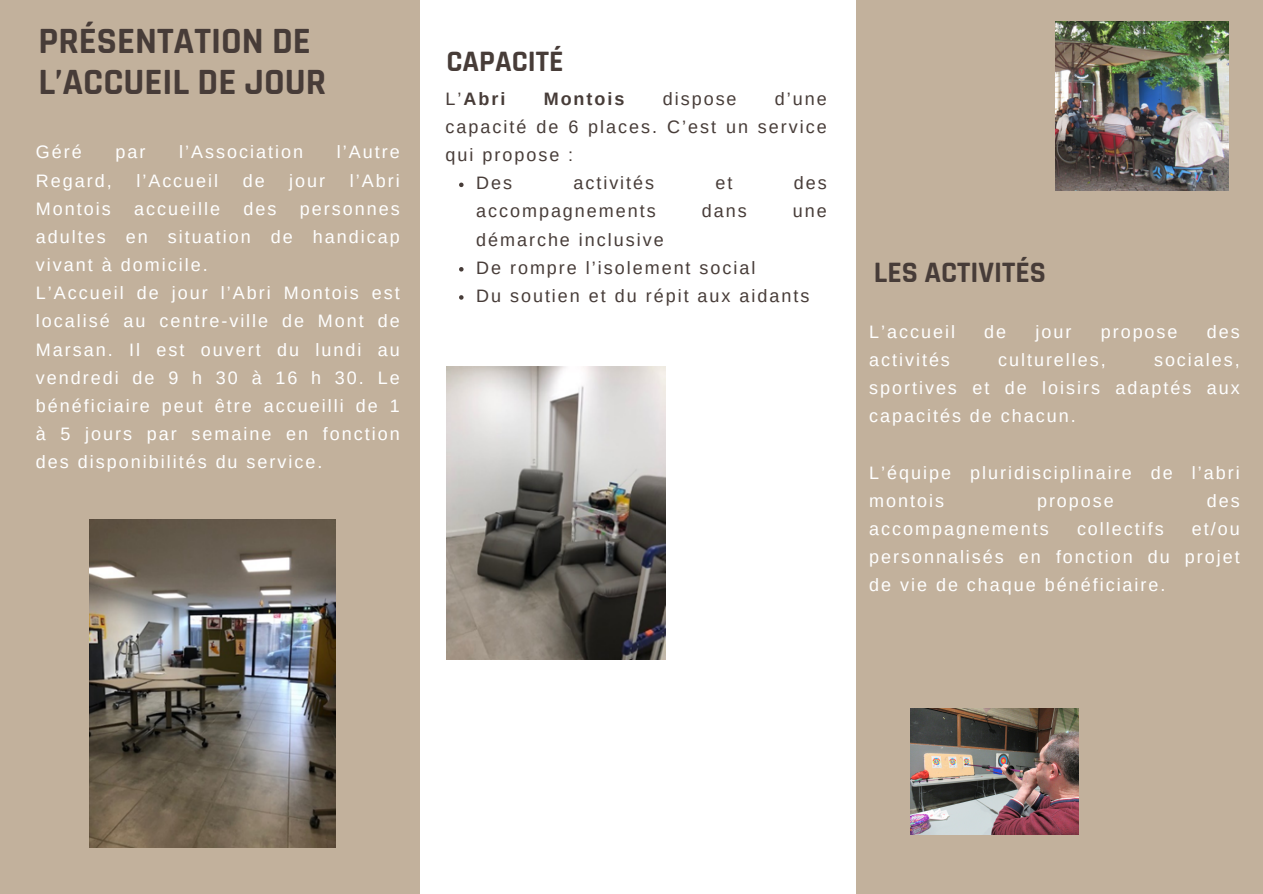
<style>
.page{position:relative;width:1263px;height:894px;background:#fff}
.page>*{position:absolute;margin:0;border:0;box-sizing:border-box;transform-origin:0 0}
.t1{font:700 37.5px/40.5px "Rajdhani";color:#473c38}
.t2{font:700 30px "Rajdhani";color:#473c38}
.t3{font:18px/28.2px "Arimo";letter-spacing:.11em;color:#fff;text-align:justify}
.t4{font:18px/28.2px "Arimo";letter-spacing:.11em;color:#473c38;text-align:justify}
.t5{font:700 18px "Arimo";letter-spacing:.11em;color:#473c38}
.s1{font-weight:400}
</style>
<div class="page">
<div style="left:0;top:0;width:1263px;height:893px;background:#c2b19c"></div>
<div style="left:420px;top:0;width:435px;height:893px;background:#fff"></div>
<img style="left:1055px;top:22px;width:174px;height:168px">
<img style="left:911px;top:708px;width:167px;height:126px">
<img style="left:89px;top:519px;width:247px;height:328px">
<img style="left:446px;top:366px;width:220px;height:293px">
<svg style="left:459px;top:182px;width:5px;height:5px"></svg>
<svg style="left:459px;top:267px;width:5px;height:4px"></svg>
<svg style="left:459px;top:295px;width:5px;height:4px"></svg>
<p class="t1" style="left:39px;top:22px;width:289px">PRÉSENTATION DE<br>L’ACCUEIL DE JOUR</p>
<p class="t3" style="left:36px;top:138px;width:47px">Géré</p>
<p class="t3" style="left:116px;top:138px;width:31px">par</p>
<p class="t3" style="left:179px;top:138px;width:125px">l’Association</p>
<p class="t3" style="left:337px;top:138px;width:64px">l’Autre</p>
<p class="t3" style="left:36px;top:166px;width:77px">Regard,</p>
<p class="t3" style="left:136px;top:166px;width:83px">l’Accueil</p>
<p class="t3" style="left:243px;top:166px;width:23px">de</p>
<p class="t3" style="left:289px;top:166px;width:37px">jour</p>
<p class="t3" style="left:350px;top:166px;width:51px">l’Abri</p>
<p class="t3" style="left:36px;top:194px;width:76px">Montois</p>
<p class="t3" style="left:134px;top:194px;width:87px">accueille</p>
<p class="t3" style="left:243px;top:194px;width:34px">des</p>
<p class="t3" style="left:36px;top:194px;width:365px;text-indent:264px">personnes adultes en situation de handicap vivant à domicile.</p>
<p class="t3" style="left:36px;top:279px;width:365px">L’Accueil de jour l’Abri Montois est localisé au centre-ville de Mont de Marsan. Il est ouvert du lundi au vendredi de 9 h 30 à 16 h 30. Le bénéficiaire peut être accueilli de 1 à 5 jours par semaine en fonction des disponibilités du service.</p>
<p class="t2" style="left:446px;top:43px;width:119px">CAPACITÉ</p>
<p class="t4" style="left:446px;top:84px;width:383px;text-indent:329px">d’une capacité de 6 places. C’est un service qui propose :</p>
<p class="t4" style="left:476px;top:169px;width:37px">Des</p>
<p class="t4" style="left:573px;top:169px;width:82px">activités</p>
<p class="t4" style="left:716px;top:169px;width:18px">et</p>
<p class="t4" style="left:794px;top:169px;width:34px">des</p>
<p class="t4" style="left:476px;top:197px;width:181px">accompagnements</p>
<p class="t4" style="left:702px;top:197px;width:46px">dans</p>
<p class="t4" style="left:793px;top:197px;width:35px">une</p>
<p class="t4" style="left:476px;top:225px;width:189px">démarche inclusive</p>
<p class="t4" style="left:476px;top:253px;width:281px">De rompre l’isolement social</p>
<p class="t4" style="left:476px;top:281px;width:335px">Du soutien et du répit aux aidants</p>
<p class="t5" style="left:446px;top:89px;width:61px"><span class="s1">L’</span>Abri</p>
<p class="t5" style="left:544px;top:89px;width:82px">Montois</p>
<p class="t4" style="left:663px;top:84px;width:75px">dispose</p>
<p class="t2" style="left:874px;top:254px;width:174px">LES ACTIVITÉS</p>
<p class="t3" style="left:869px;top:317px;width:87px">L’accueil</p>
<p class="t3" style="left:984px;top:317px;width:23px">de</p>
<p class="t3" style="left:1035px;top:317px;width:37px">jour</p>
<p class="t3" style="left:1101px;top:317px;width:78px">propose</p>
<p class="t3" style="left:1207px;top:317px;width:34px">des</p>
<p class="t3" style="left:869px;top:345px;width:82px">activités</p>
<p class="t3" style="left:998px;top:345px;width:109px">culturelles,</p>
<p class="t3" style="left:869px;top:345px;width:372px;text-indent:285px">sociales, sportives et de loisirs adaptés aux capacités de chacun.</p>
<p class="t3" style="left:869px;top:458px;width:372px">L’équipe pluridisciplinaire de l’abri montois</p>
<p class="t3" style="left:1037px;top:486px;width:78px">propose</p>
<p class="t3" style="left:1207px;top:486px;width:34px">des</p>
<p class="t3" style="left:869px;top:514px;width:181px">accompagnements</p>
<p class="t3" style="left:1077px;top:514px;width:88px">collectifs</p>
<p class="t3" style="left:869px;top:514px;width:372px;text-indent:323px">et/ou personnalisés en fonction du projet de vie de chaque bénéficiaire.</p>
</div>
